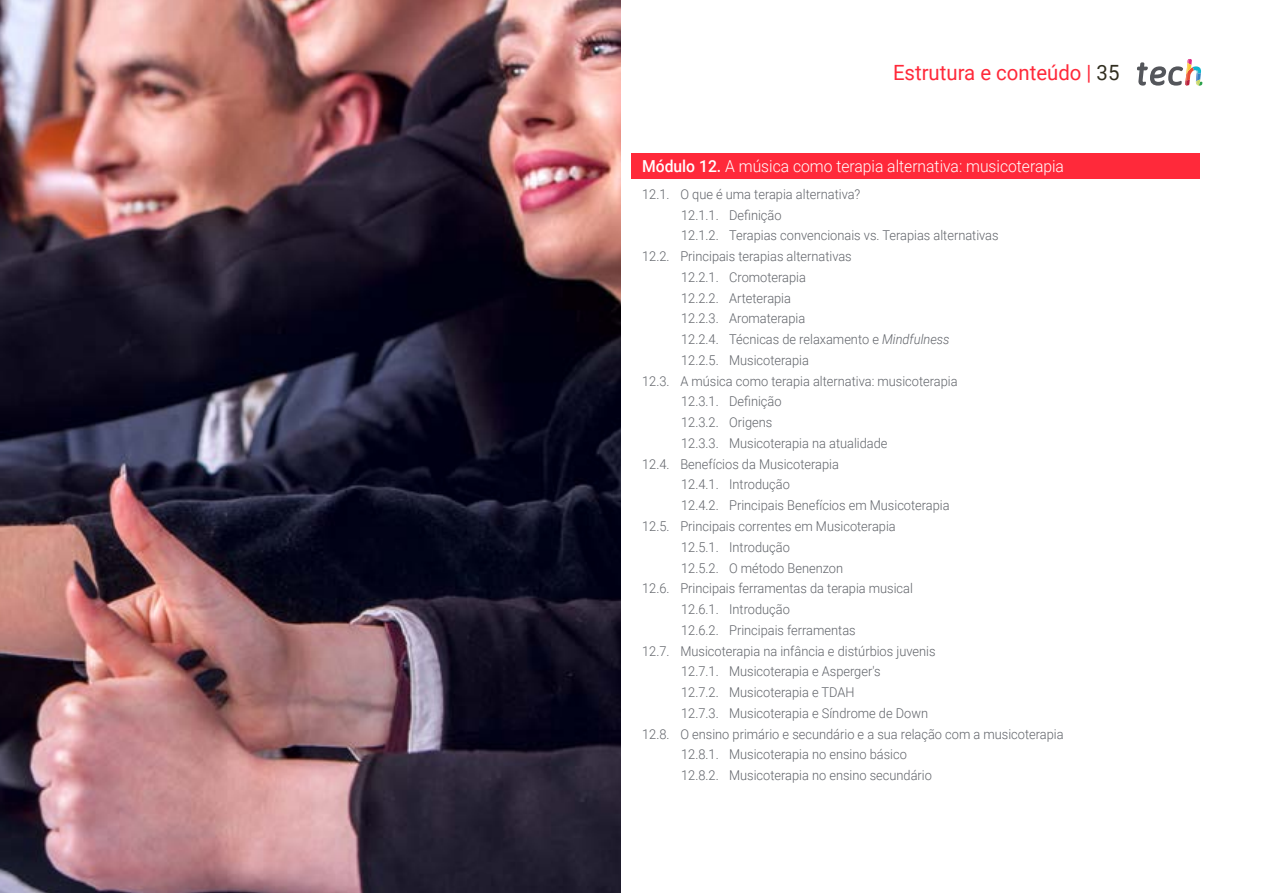
<style>
.page{position:relative;width:1263px;height:893px;background:#fff}
.page>*{position:absolute;margin:0;border:0;box-sizing:border-box;transform-origin:0 0}
.t1{font:21px "Roboto";color:#ff293a}
.t2{font:300 16.5px "Roboto";color:#fff;scale:.95 1}
.t3{font:300 13.5px "Roboto";color:#61646a;scale:.95 1}
.s1{color:#312e20}
.s2{font-weight:500}
.s3{font-style:italic}
</style>
<div class="page">
<img style="left:0;top:0;width:621px;height:893px">
<svg style="left:1137px;top:59px;width:65px;height:27px"></svg>
<div style="left:631px;top:153px;width:568px;height:25px;background:#ff293a"></div>
<h1 class="t1" style="left:893px;top:57px;width:228px">Estrutura e conteúdo | <span class="s1">35</span></h1>
<p class="t2" style="left:642px;top:154px;width:446px"><span class="s2">Módulo 12.</span> A música como terapia alternativa: musicoterapia</p>
<p class="t3" style="left:642px;top:185px;width:231px">12.1. O que é uma terapia alternativa?</p>
<p class="t3" style="left:681px;top:205px;width:107px">12.1.1. Definição</p>
<p class="t3" style="left:681px;top:226px;width:336px">12.1.2. Terapias convencionais vs. Terapias alternativas</p>
<p class="t3" style="left:642px;top:247px;width:222px">12.2. Principais terapias alternativas</p>
<p class="t3" style="left:681px;top:268px;width:133px">12.2.1. Cromoterapia</p>
<p class="t3" style="left:681px;top:288px;width:117px">12.2.2. Arteterapia</p>
<p class="t3" style="left:681px;top:309px;width:132px">12.2.3. Aromaterapia</p>
<p class="t3" style="left:681px;top:330px;width:284px">12.2.4. Técnicas de relaxamento e <span class="s3">Mindfulness</span></p>
<p class="t3" style="left:681px;top:351px;width:136px">12.2.5. Musicoterapia</p>
<p class="t3" style="left:642px;top:371px;width:334px">12.3. A música como terapia alternativa: musicoterapia</p>
<p class="t3" style="left:681px;top:392px;width:107px">12.3.1. Definição</p>
<p class="t3" style="left:681px;top:413px;width:97px">12.3.2. Origens</p>
<p class="t3" style="left:681px;top:434px;width:219px">12.3.3. Musicoterapia na atualidade</p>
<p class="t3" style="left:642px;top:454px;width:209px">12.4. Benefícios da Musicoterapia</p>
<p class="t3" style="left:681px;top:475px;width:116px">12.4.1. Introdução</p>
<p class="t3" style="left:681px;top:496px;width:284px">12.4.2. Principais Benefícios em Musicoterapia</p>
<p class="t3" style="left:642px;top:517px;width:268px">12.5. Principais correntes em Musicoterapia</p>
<p class="t3" style="left:681px;top:537px;width:116px">12.5.1. Introdução</p>
<p class="t3" style="left:681px;top:558px;width:172px">12.5.2. O método Benenzon</p>
<p class="t3" style="left:642px;top:579px;width:287px">12.6. Principais ferramentas da terapia musical</p>
<p class="t3" style="left:681px;top:600px;width:116px">12.6.1. Introdução</p>
<p class="t3" style="left:681px;top:620px;width:185px">12.6.2. Principais ferramentas</p>
<p class="t3" style="left:642px;top:641px;width:310px">12.7. Musicoterapia na infância e distúrbios juvenis</p>
<p class="t3" style="left:681px;top:662px;width:211px">12.7.1. Musicoterapia e Asperger's</p>
<p class="t3" style="left:681px;top:683px;width:184px">12.7.2. Musicoterapia e TDAH</p>
<p class="t3" style="left:681px;top:703px;width:261px">12.7.3. Musicoterapia e Síndrome de Down</p>
<p class="t3" style="left:642px;top:724px;width:445px">12.8. O ensino primário e secundário e a sua relação com a musicoterapia</p>
<p class="t3" style="left:681px;top:745px;width:239px">12.8.1. Musicoterapia no ensino básico</p>
<p class="t3" style="left:681px;top:766px;width:266px">12.8.2. Musicoterapia no ensino secundário</p>
</div>
